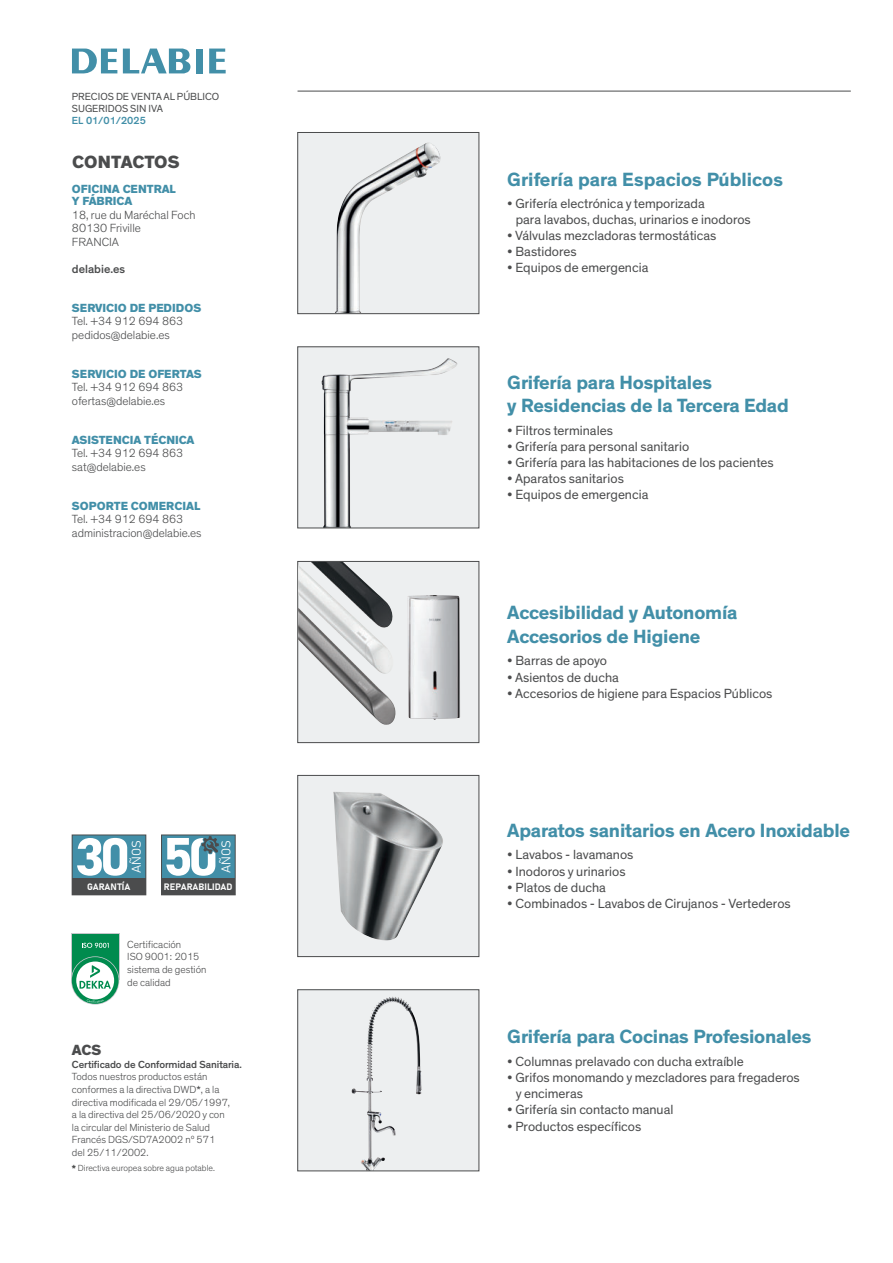
<style>
.page{position:relative;width:893px;height:1263px;background:#fff}
.page>*{position:absolute;margin:0;border:0;box-sizing:border-box;transform-origin:0 0}
.t1{font:700 19.5px/23.4px "Theinhardt";letter-spacing:-.01em;color:#428fa8}
.t2{font:800 18px "Theinhardt";letter-spacing:.01em;color:#4b4c4d}
.t3{font:800 15px "Theinhardt";color:#4b4c4d}
.t4{font:13.5px/15.3px "Theinhardt";color:#4b4c4d}
.t5{font:300 12.45px "Bahnschrift";color:#fff}
.t6{font:300 12px/13.5px "Theinhardt";color:#4b4c4d}
.t7{font:800 12px/12px "Theinhardt";color:#428fa8}
.t8{font:500 12px "Theinhardt";color:#4b4c4d}
.t9{font:300 10.5px/12.6px "Theinhardt";color:#4b4c4d}
.t10{font:10.5px/12px "Theinhardt";color:#4b4c4d}
.t11{font:500 10.5px "Theinhardt";letter-spacing:-.01em;color:#4b4c4d}
.t12{font:500 10.5px "Theinhardt";color:#428fa8}
.t13{font:700 9.15px "Bahnschrift";color:#fff}
.t14{font:300 9px "Theinhardt";color:#4b4c4d}
.s1{font-weight:400}
.s2{font-weight:700}
</style>
<div class="page">
<hr style="left:297px;top:91px;width:553px;height:1px;background:#4b4c4d">
<div style="left:297px;top:989px;width:181px;height:181px;background:#edeff0"></div>
<img style="left:367px;top:997px;width:24px;height:80px">
<div style="left:297px;top:989px;width:182px;height:181px;border:1px solid #4b4c4d"></div>
<div style="left:297px;top:775px;width:181px;height:181px;background:#edeff0"></div>
<img style="left:333px;top:792px;width:110px;height:148px">
<div style="left:297px;top:775px;width:182px;height:181px;border:1px solid #4b4c4d"></div>
<div style="left:297px;top:347px;width:181px;height:181px;background:#edeff0"></div>
<img style="left:321px;top:358px;width:136px;height:168px">
<div style="left:297px;top:346px;width:182px;height:182px;border:1px solid #4b4c4d"></div>
<svg style="left:71px;top:933px;width:48px;height:42px"></svg>
<div style="left:72px;top:934px;width:46px;height:45px;background:#008b4e"></div>
<svg style="left:71px;top:956px;width:48px;height:48px"></svg>
<svg style="left:82px;top:942px;width:27px;height:5px"></svg>
<svg style="left:72px;top:956px;width:46px;height:47px"></svg>
<div style="left:76px;top:961px;width:38px;height:38px;background:#fff;border-radius:50%"></div>
<svg style="left:79px;top:965px;width:32px;height:23px"></svg>
<svg style="left:87px;top:999px;width:16px;height:3px"></svg>
<svg style="left:72px;top:49px;width:45px;height:24px"></svg>
<svg style="left:123px;top:49px;width:67px;height:24px"></svg>
<div style="left:196px;top:49px;width:7px;height:24px;background:#428fa8"></div>
<svg style="left:209px;top:49px;width:16px;height:24px"></svg>
<div style="left:297px;top:132px;width:181px;height:181px;background:#edeff0"></div>
<img style="left:335px;top:142px;width:95px;height:170px">
<div style="left:297px;top:132px;width:182px;height:182px;border:1px solid #4b4c4d"></div>
<div style="left:297px;top:561px;width:182px;height:181px;background:#edeff0;border:1px solid #4b4c4d"></div>
<img style="left:298px;top:561px;width:98px;height:164px">
<img style="left:408px;top:595px;width:52px;height:124px">
<div style="left:72px;top:834px;width:74px;height:60px;background:#428fa8"></div>
<div style="left:72px;top:878px;width:74px;height:16px;background:#4b4c4d"></div>
<svg style="left:77px;top:837px;width:50px;height:38px"></svg>
<div style="left:72px;top:834px;width:74px;height:60px;border:1px solid #4b4c4d"></div>
<div style="left:161px;top:834px;width:74px;height:60px;background:#428fa8"></div>
<div style="left:161px;top:878px;width:74px;height:16px;background:#4b4c4d"></div>
<svg style="left:166px;top:836px;width:53px;height:39px"></svg>
<div style="left:161px;top:834px;width:74px;height:60px;border:1px solid #4b4c4d"></div>
<p class="t10" style="left:72px;top:90px;width:149px">PRECIOS DE VENTA AL PÚBLICO<br>SUGERIDOS SIN IVA</p>
<p class="t12" style="left:72px;top:116px;width:75px">EL 01/01/2025</p>
<h2 class="t2" style="left:72px;top:151px;width:109px">CONTACTOS</h2>
<p class="t7" style="left:72px;top:183px;width:105px">OFICINA CENTRAL<br>Y FÁBRICA</p>
<p class="t6" style="left:72px;top:208px;width:125px">18, rue du Maréchal Foch<br>80130 Friville<br>FRANCIA</p>
<p class="t8" style="left:72px;top:264px;width:55px">delabie.es</p>
<p class="t7" style="left:72px;top:301px;width:131px">SERVICIO DE PEDIDOS</p>
<p class="t6" style="left:72px;top:315px;width:113px">Tel. +34 912 694 863 pedidos@delabie.es</p>
<p class="t7" style="left:72px;top:367px;width:131px">SERVICIO DE OFERTAS</p>
<p class="t6" style="left:72px;top:381px;width:113px">Tel. +34 912 694 863 ofertas@delabie.es</p>
<p class="t7" style="left:72px;top:433px;width:124px">ASISTENCIA TÉCNICA</p>
<p class="t6" style="left:72px;top:447px;width:113px">Tel. +34 912 694 863 sat@delabie.es</p>
<p class="t7" style="left:72px;top:499px;width:130px">SOPORTE COMERCIAL</p>
<p class="t6" style="left:72px;top:513px;width:131px">Tel. +34 912 694 863 administracion@delabie.es</p>
<p class="t5" style="left:129px;top:872px;width:34px;rotate:-90deg">AÑOS</p>
<p class="t13" style="left:87px;top:881px;width:45px">GARANTÍA</p>
<p class="t13" style="left:164px;top:881px;width:70px">REPARABILIDAD</p>
<p class="t5" style="left:219px;top:872px;width:34px;rotate:-90deg">AÑOS</p>
<p class="t9" style="left:127px;top:938px;width:81px">Certificación<br>ISO 9001: 2015 sistema de gestión de calidad</p>
<p class="t3" style="left:72px;top:1040px;width:31px">ACS</p>
<p class="t11" style="left:72px;top:1060px;width:171px">Certificado de Conformidad Sanitaria.</p>
<p class="t9" style="left:72px;top:1070px;width:159px">Todos nuestros productos están conformes a la directiva DWD<span class="s1">*</span>, a la directiva modificada el 29/05/1997, a la directiva del 25/06/2020 y con la circular del Ministerio de Salud<br>Francés DGS/SD7A2002 nº 571 del 25/11/2002.</p>
<p class="t14" style="left:72px;top:1163px;width:144px"><span class="s2">*</span> Directiva europea sobre agua potable.</p>
<h1 class="t1" style="left:507px;top:167px;width:277px">Grifería para Espacios Públicos</h1>
<p class="t4" style="left:515px;top:196px;width:236px;text-indent:-9px">• Grifería electrónica y temporizada<br>para lavabos, duchas, urinarios e inodoros</p>
<p class="t4" style="left:507px;top:227px;width:211px">• Válvulas mezcladoras termostáticas</p>
<p class="t4" style="left:507px;top:244px;width:71px">• Bastidores</p>
<p class="t4" style="left:507px;top:260px;width:143px">• Equipos de emergencia</p>
<h1 class="t1" style="left:507px;top:370px;width:283px">Grifería para Hospitales<br>y Residencias de la Tercera Edad</h1>
<p class="t4" style="left:507px;top:422px;width:107px">• Filtros terminales</p>
<p class="t4" style="left:507px;top:438px;width:183px">• Grifería para personal sanitario</p>
<p class="t4" style="left:507px;top:454px;width:268px">• Grifería para las habitaciones de los pacientes</p>
<p class="t4" style="left:507px;top:471px;width:118px">• Aparatos sanitarios</p>
<p class="t4" style="left:507px;top:487px;width:143px">• Equipos de emergencia</p>
<h1 class="t1" style="left:507px;top:600px;width:232px">Accesibilidad y Autonomía<br>Accesorios de Higiene</h1>
<p class="t4" style="left:507px;top:653px;width:101px">• Barras de apoyo</p>
<p class="t4" style="left:507px;top:669px;width:113px">• Asientos de ducha</p>
<p class="t4" style="left:507px;top:685px;width:266px">• Accesorios de higiene para Espacios Públicos</p>
<h1 class="t1" style="left:507px;top:818px;width:344px">Aparatos sanitarios en Acero Inoxidable</h1>
<p class="t4" style="left:507px;top:847px;width:128px">• Lavabos - lavamanos</p>
<p class="t4" style="left:507px;top:863px;width:120px">• Inodoros y urinarios</p>
<p class="t4" style="left:507px;top:879px;width:100px">• Platos de ducha</p>
<p class="t4" style="left:507px;top:895px;width:285px">• Combinados - Lavabos de Cirujanos - Vertederos</p>
<h1 class="t1" style="left:507px;top:1024px;width:305px">Grifería para Cocinas Profesionales</h1>
<p class="t4" style="left:507px;top:1053px;width:238px">• Columnas prelavado con ducha extraíble</p>
<p class="t4" style="left:515px;top:1069px;width:285px;line-height:16.2px;text-indent:-9px">• Grifos monomando y mezcladores para fregaderos y encimeras</p>
<p class="t4" style="left:507px;top:1101px;width:168px">• Grifería sin contacto manual</p>
<p class="t4" style="left:507px;top:1118px;width:135px">• Productos específicos</p>
</div>
